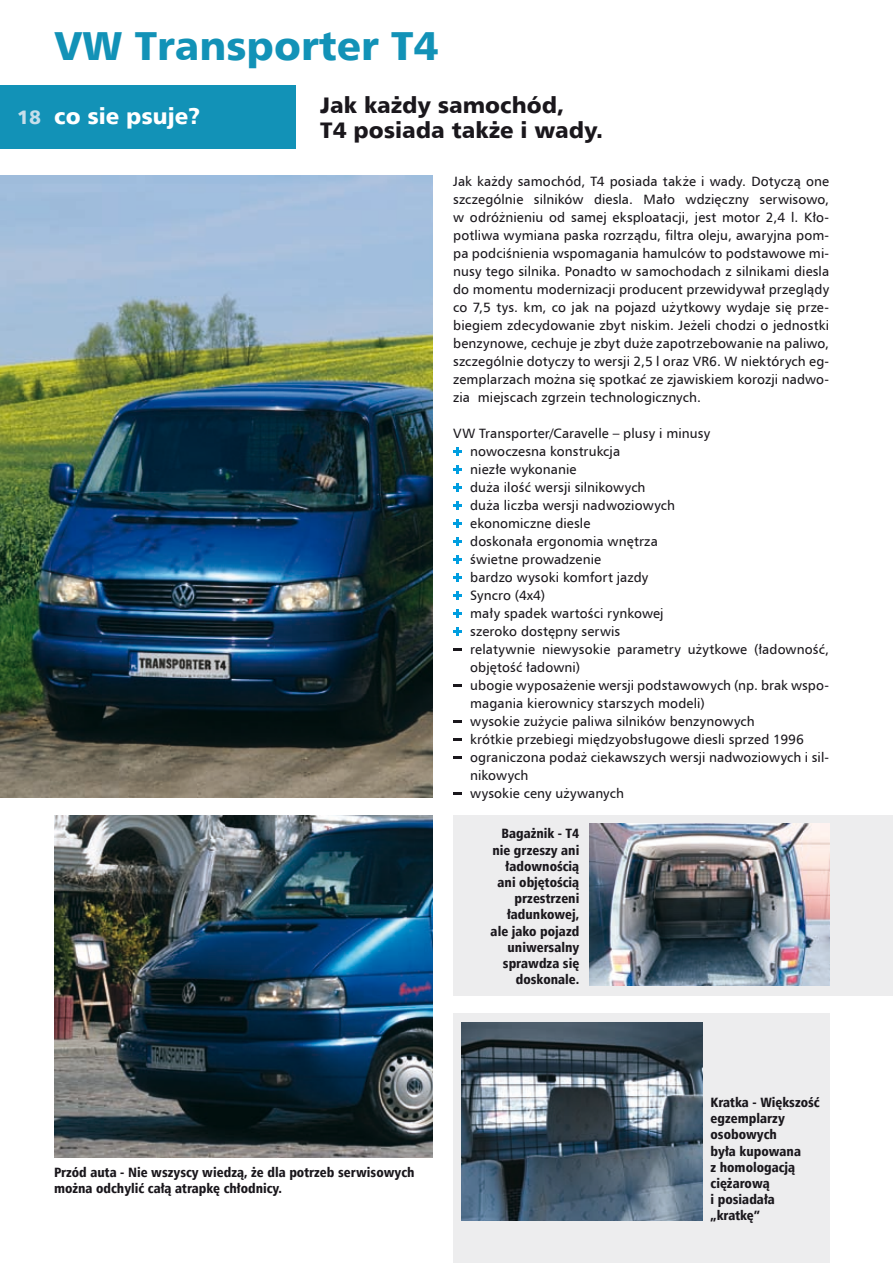
<style>
.page{position:relative;width:893px;height:1263px;background:#fff}
.page>*{position:absolute;margin:0;border:0;box-sizing:border-box;transform-origin:0 0}
.t1{font:40.5px "Humnst 777 Blk EU";color:#1292b7}
.t2{font:22.5px/25.5px "Humnst 777 Blk EU";color:#1a171c}
.t3{font:22.5px "Humnst 777 Blk EU";color:#fff}
.t4{font:19.5px "Humnst 777 Blk EU";color:#c6deea}
.t5{font:13.5px/18px "Humnst 777 EU";letter-spacing:.005em;color:#1a171c;text-align:justify}
.t6{font:13.5px/16.2px "Humnst 777 Blk Cn EU";color:#1a171c}
</style>
<div class="page">
<div style="left:0;top:85px;width:296px;height:64px;background:#1292b7"></div>
<div style="left:453px;top:1014px;width:377px;height:249px;background:#ededee"></div>
<div style="left:453px;top:816px;width:440px;height:180px;background:#ededee"></div>
<img style="left:0;top:176px;width:432px;height:622px">
<svg style="left:453px;top:447px;width:9px;height:9px"></svg>
<svg style="left:453px;top:465px;width:9px;height:9px"></svg>
<svg style="left:453px;top:483px;width:9px;height:9px"></svg>
<svg style="left:453px;top:501px;width:9px;height:9px"></svg>
<svg style="left:453px;top:519px;width:9px;height:9px"></svg>
<svg style="left:453px;top:537px;width:9px;height:9px"></svg>
<svg style="left:453px;top:555px;width:9px;height:9px"></svg>
<svg style="left:453px;top:573px;width:9px;height:9px"></svg>
<svg style="left:453px;top:591px;width:9px;height:9px"></svg>
<svg style="left:453px;top:609px;width:9px;height:9px"></svg>
<svg style="left:453px;top:627px;width:9px;height:9px"></svg>
<svg style="left:453px;top:648px;width:9px;height:3px"></svg>
<svg style="left:453px;top:684px;width:9px;height:3px"></svg>
<svg style="left:453px;top:720px;width:9px;height:3px"></svg>
<svg style="left:453px;top:738px;width:9px;height:3px"></svg>
<svg style="left:453px;top:756px;width:9px;height:3px"></svg>
<svg style="left:453px;top:792px;width:9px;height:3px"></svg>
<img style="left:54px;top:816px;width:378px;height:342px">
<img style="left:589px;top:823px;width:240px;height:162px">
<img style="left:462px;top:1022px;width:240px;height:198px">
<h3 class="t4" style="left:17px;top:105px;width:26px">18</h3>
<h1 class="t1" style="left:54px;top:19px;width:386px">VW Transporter T4</h1>
<h2 class="t3" style="left:54px;top:102px;width:148px">co sie psuje?</h2>
<h2 class="t2" style="left:320px;top:93px;width:284px">Jak każdy samochód,<br>T4 posiada także i wady.</h2>
<p class="t5" style="left:453px;top:172px;width:377px">Jak każdy samochód, T4 posiada także i wady. Dotyczą one szczególnie silników diesla. Mało wdzięczny serwisowo, w odróżnieniu od samej eksploatacji, jest motor 2,4 l. Kło&shy;potliwa wymiana paska rozrządu, filtra oleju, awaryjna pom&shy;pa podciśnienia wspomagania hamulców to podstawowe mi&shy;nusy tego silnika. Ponadto w samochodach z silnikami diesla do momentu modernizacji producent przewidywał przeglądy co 7,5 tys. km, co jak na pojazd użytkowy wydaje się prze&shy;biegiem zdecydowanie zbyt niskim. Jeżeli chodzi o jednostki benzynowe, cechuje je zbyt duże zapotrzebowanie na paliwo, szczególnie dotyczy to wersji 2,5 l oraz VR6. W niektórych eg&shy;zemplarzach można się spotkać ze zjawiskiem korozji nadwo&shy;zia miejscach zgrzein technologicznych.</p>
<p class="t5" style="left:470px;top:424px;width:360px;text-align:left;text-indent:-17px">VW Transporter/Caravelle – plusy i minusy<br>nowoczesna konstrukcja<br>niezłe wykonanie<br>duża ilość wersji silnikowych<br>duża liczba wersji nadwoziowych<br>ekonomiczne diesle<br>doskonała ergonomia wnętrza<br>świetne prowadzenie<br>bardzo wysoki komfort jazdy<br>Syncro (4x4)<br>mały spadek wartości rynkowej<br>szeroko dostępny serwis<br>relatywnie niewysokie parametry użytkowe (ładowność, objętość ładowni)<br>ubogie wyposażenie wersji podstawowych (np. brak wspo&shy;magania kierownicy starszych modeli)<br>wysokie zużycie paliwa silników benzynowych<br>krótkie przebiegi międzyobsługowe diesli sprzed 1996 ograniczona podaż ciekawszych wersji nadwoziowych i sil&shy;nikowych<br>wysokie ceny używanych</p>
<p class="t6" style="left:491px;top:826px;width:90px;text-align:right">Bagażnik - T4 nie grzeszy ani ładownością ani objętością przestrzeni ładunkowej, ale jako pojazd uniwersalny sprawdza się doskonale.</p>
<p class="t6" style="left:54px;top:1164px;width:362px">Przód auta - Nie wszyscy wiedzą, że dla potrzeb serwisowych można odchylić całą atrapkę chłodnicy.</p>
<p class="t6" style="left:711px;top:1094px;width:111px">Kratka - Większość egzemplarzy osobowych<br>była kupowana<br>z homologacją ciężarową<br>i posiadała „kratkę”</p>
</div>
